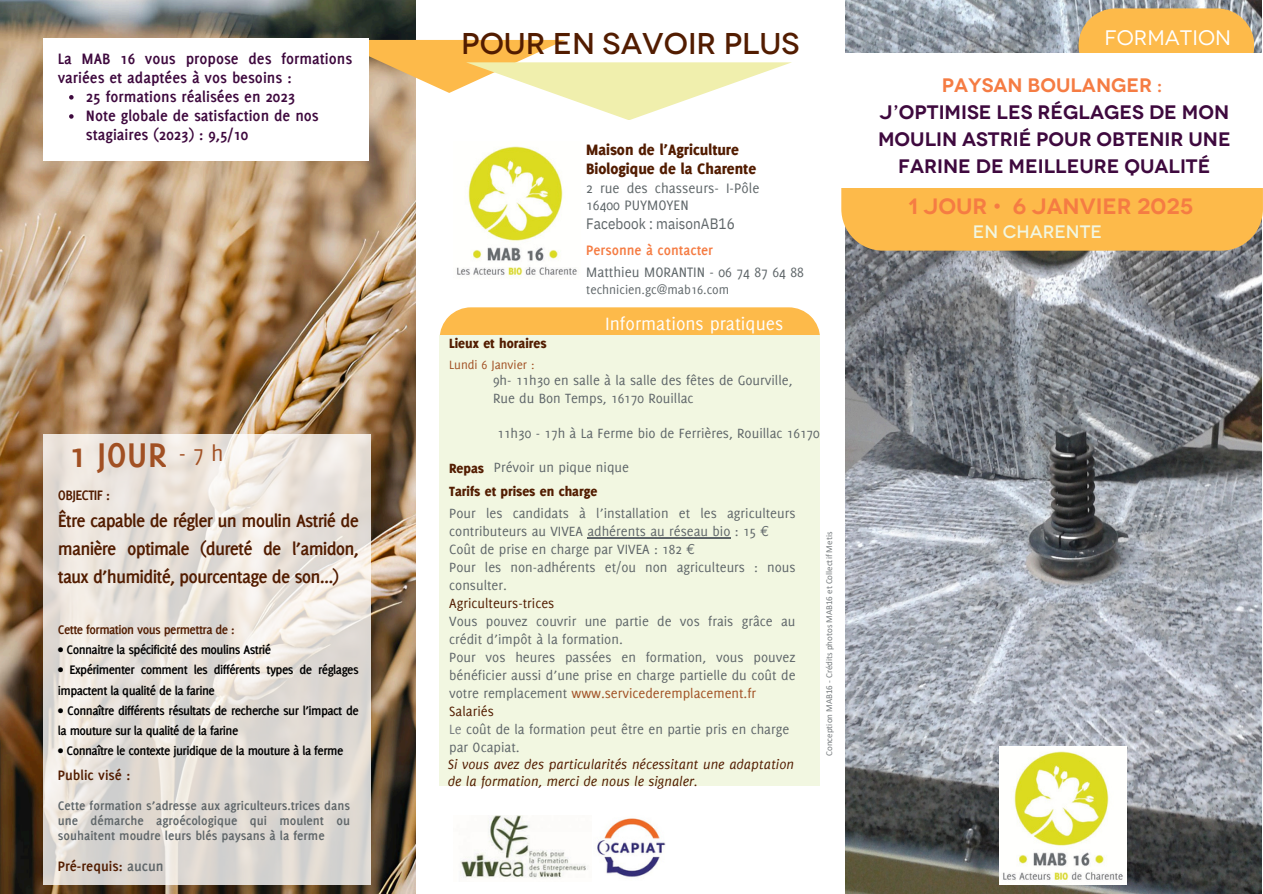
<style>
.page{position:relative;width:1263px;height:894px;background:#fff}
.page>*{position:absolute;margin:0;border:0;box-sizing:border-box;transform-origin:0 0}
.t1{font:700 37.5px "Delicious";color:#a15023}
.t2{font:500 30px "Novecentowide";color:#521c00}
.t3{font:24px "Delicious";color:#a15023}
.t4{font:600 22.2px "Novecentowide";color:#f57c43}
.t5{font:21px "Novecentowide";color:#fff}
.t6{font:700 19.5px/28px "Delicious";letter-spacing:-.04em;color:#521c00;text-align:justify}
.t7{font:600 19.5px/27px "Novecentowide";color:#3e093e;text-align:center}
.t8{font:19.5px "Delicious";color:#fff}
.t9{font:500 18px "Novecentowide";color:#f2f7e1}
.t10{font:700 16.5px/19.2px "Delicious";color:#3e093e}
.t11{font:800 16.5px/19.2px "Delicious";color:#521c00}
.t12{font:15px/16.8px "Delicious";color:#5f6669}
.t13{font:700 15px "Delicious";color:#521c00}
.t14{font:15px "IBM Plex Sans Cond";letter-spacing:.005em;color:#5f6669}
.t15{font:700 15px "Delicious";color:#f57c43}
.t16{font:700 15px "Delicious";letter-spacing:-.04em;color:#521c00}
.t17{font:14.7px/18px "Delicious";color:#5f6669}
.t18{font:italic 14.7px/16.8px "Delicious";color:#521c00}
.t19{font:800 14.7px "Delicious";color:#521c00}
.t20{font:14.7px "Delicious";color:#521c00}
.t21{font:14.55px "Delicious";color:#5f6669}
.t22{font:700 13.5px/20.2px "Delicious";letter-spacing:-.04em;color:#000}
.t23{font:700 13.5px/14.7px "Delicious";color:#5f6669;text-align:justify}
.t24{font:700 13.5px "Delicious";letter-spacing:-.04em;color:#521c00}
.t25{font:13.5px "Delicious";color:#5f6669}
.t26{font:13.2px "Delicious";color:#a15023}
.t27{font:9px "Calibri";color:#777c7f}
.s1{color:#5f6669}
.s2{color:#a15023}
.s3{color:#777c7f}
.s4{color:#f57c43}
</style>
<div class="page">
<img style="left:0;top:0;width:416px;height:893px">
<svg style="left:440px;top:307px;width:380px;height:28px;background:#fdbd53"></svg>
<img style="left:846px;top:0;width:415px;height:893px">
<svg style="left:369px;top:40px;width:423px;height:80px"></svg>
<img style="left:457px;top:146px;width:120px;height:131px">
<div style="left:43px;top:39px;width:326px;height:122px;background:#fff"></div>
<img style="left:460px;top:815px;width:128px;height:63px">
<img style="left:597px;top:818px;width:69px;height:59px">
<div style="left:841px;top:187px;width:422px;height:63px;background:#fdba4a"></div>
<div style="left:1078px;top:8px;width:176px;height:75px;background:#fdba4a;border-radius:37px"></div>
<div style="left:839px;top:53px;width:424px;height:134px;background:#fff"></div>
<svg style="left:43px;top:434px;width:328px;height:449px;background:#e5dfd9"></svg>
<img style="left:1000px;top:746px;width:127px;height:138px">
<div style="left:440px;top:335px;width:380px;height:450px;background:#f2f7e1"></div>
<svg style="left:69px;top:95px;width:5px;height:4px"></svg>
<svg style="left:69px;top:114px;width:5px;height:5px"></svg>
<hr style="left:587px;top:537px;width:143px;height:1px;background:#5f6669">
<p class="t10" style="left:58px;top:48px;width:296px">La MAB 16 vous propose des formations variées et adaptées à vos besoins :</p>
<p class="t10" style="left:86px;top:87px;width:211px">25 formations réalisées en 2023</p>
<p class="t10" style="left:86px;top:106px;width:234px">Note globale de satisfaction de nos stagiaires (2023) : 9,5/10</p>
<p class="t1" style="left:69px;top:433px;width:99px">1 JOUR</p>
<p class="t3" style="left:179px;top:439px;width:46px">-7h</p>
<p class="t16" style="left:58px;top:486px;width:54px">OBJECTIF :</p>
<p class="t6" style="left:58px;top:506px;width:303px">Être capable de régler un moulin Astrié de manière optimale (dureté de l’amidon, taux d’humidité, pourcentage de son...)</p>
<p class="t24" style="left:58px;top:621px;width:178px">Cette formation vous permettra de :</p>
<h2 class="t22" style="left:58px;top:639px;width:215px">• Connaitre la spécificité des moulins Astrié</h2>
<p class="t22" style="left:58px;top:659px;width:302px">• Expérimenter comment les différents types de réglages impactent la qualité de la farine</p>
<h6 class="t22" style="left:58px;top:700px;width:302px">• Connaître différents résultats de recherche sur l’impact de la mouture sur la qualité de la farine</h6>
<p class="t22" style="left:58px;top:740px;width:287px">• Connaître le contexte juridique de la mouture à la ferme</p>
<p class="t13" style="left:58px;top:766px;width:74px">Public visé :</p>
<p class="t23" style="left:58px;top:798px;width:294px">Cette formation s’adresse aux agriculteurs.trices dans une démarche agroécologique qui moulent ou souhaitent moudre leurs blés paysans à la ferme</p>
<p class="t13" style="left:58px;top:857px;width:107px">Pré-requis: <span class="s1">aucun</span></p>
<p class="t2" style="left:461px;top:22px;width:340px">POUR EN SAVOIR PLUS</p>
<p class="t11" style="left:586px;top:139px;width:171px">Maison de l’Agriculture<br>Biologique de la Charente</p>
<p class="t12" style="left:586px;top:179px;width:175px">2 rue des chasseurs- I-Pôle<br>16400 PUYMOYEN</p>
<p class="t14" style="left:586px;top:214px;width:150px">Facebook : maisonAB16</p>
<p class="t15" style="left:586px;top:241px;width:128px">Personne à contacter</p>
<p class="t25" style="left:586px;top:282px;width:144px">technicien.gc@mab16.com</p>
<p class="t12" style="left:586px;top:264px;width:219px">Matthieu MORANTIN - 06 74 87 64 88</p>
<p class="t19" style="left:449px;top:335px;width:99px">Lieux et horaires</p>
<h6 class="t8" style="left:605px;top:312px;width:179px">Informations pratiques</h6>
<p class="t26" style="left:449px;top:357px;width:87px">Lundi 6 Janvier :</p>
<h5 class="t21" style="left:493px;top:372px;width:301px">9h- 11h30 en salle à la salle des fêtes de Gourville,</h5>
<h4 class="t21" style="left:493px;top:390px;width:202px">Rue du Bon Temps, 16170 Rouillac</h4>
<h3 class="t21" style="left:497px;top:425px;width:324px">11h30 - 17h à La Ferme bio de Ferrières, Rouillac 16170</h3>
<p class="t19" style="left:449px;top:459px;width:36px">Repas</p>
<p class="t17" style="left:494px;top:458px;width:137px">Prévoir un pique nique</p>
<p class="t19" style="left:449px;top:483px;width:150px">Tarifs et prises en charge</p>
<p class="t17" style="left:449px;top:503px;width:348px">Pour les candidats à l’installation et les agriculteurs contributeurs au VIVEA adhérents au réseau bio : 15 ¤</p>
<p class="t17" style="left:449px;top:539px;width:247px">Coût de prise en charge par VIVEA : 182 ¤</p>
<p class="t17" style="left:449px;top:557px;width:348px">Pour les non-adhérents et/ou non agriculteurs : nous consulter.</p>
<p class="t20" style="left:449px;top:594px;width:107px">Agriculteurs-trices</p>
<p class="t17" style="left:449px;top:611px;width:348px">Vous pouvez couvrir une partie de vos frais grâce au crédit d’impôt à la formation.</p>
<p class="t17" style="left:449px;top:647px;width:348px;text-align:justify">Pour vos heures passées en formation, vous pouvez bénéficier aussi d’une prise en charge partielle du coût de votre remplacement <span class="s2">www.servicederemplacement.fr</span></p>
<p class="t20" style="left:449px;top:702px;width:46px">Salariés</p>
<p class="t17" style="left:449px;top:719px;width:342px"><span class="s3">Le</span> coût de la formation peut être en partie pris en charge par Ocapiat.</p>
<p class="t18" style="left:448px;top:755px;width:348px">Si vous avez des particularités nécessitant une adaptation de la formation, merci de nous le signaler.</p>
<p class="t27" style="left:825px;top:755px;width:225px;rotate:-90deg">Conception MAB16 - Crédits photos MAB16 et Collectif Metis</p>
<p class="t5" style="left:1105px;top:22px;width:128px">FORMATION</p>
<h6 class="t7" style="left:878px;top:70px;width:354px"><span class="s4">PAYSAN BOULANGER :<br></span>J’OPTIMISE LES RÉGLAGES DE MON<br>MOULIN ASTRIÉ POUR OBTENIR UNE<br>FARINE DE MEILLEURE QUALITÉ</h6>
<h4 class="t4" style="left:908px;top:190px;width:287px">1 JOUR • 6 JANVIER 2025</h4>
<p class="t9" style="left:973px;top:219px;width:131px">EN CHARENTE</p>
</div>
